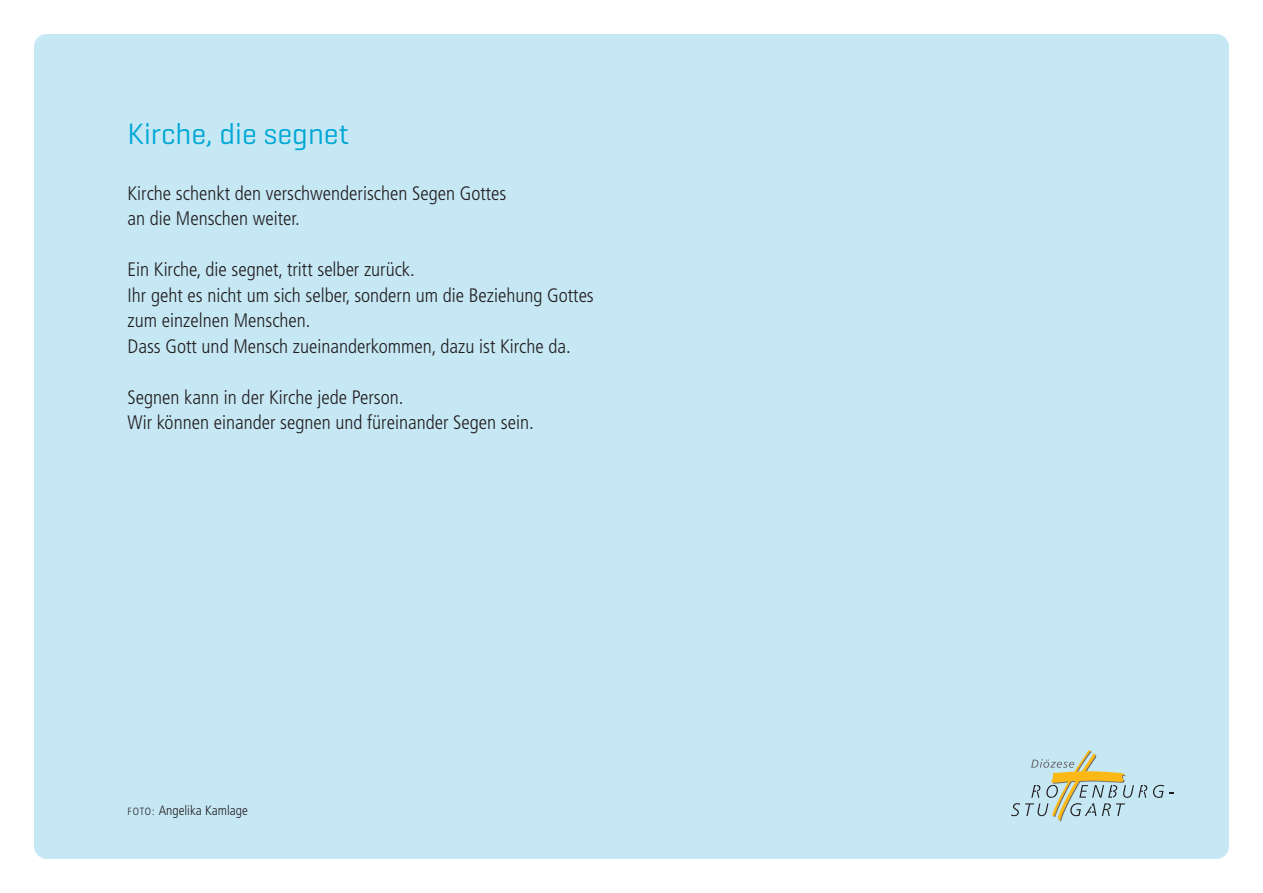
<style>
.page{position:relative;width:1263px;height:893px;background:#fff}
.page>*{position:absolute;margin:0;border:0;box-sizing:border-box;transform-origin:0 0}
.t1{font:30px "Geogrotesque";color:#00a7d5}
.t2{font:300 condensed 19.5px/25.5px "Frutiger LT Pro";color:#231f20}
.t3{font:300 condensed 13.5px "Frutiger LT Pro";color:#231f20}
.s1{font-size:10.5px}
</style>
<div class="page">
<div style="left:34px;top:34px;width:1195px;height:825px;background:#c6e8f5;border-radius:13px"></div>
<svg style="left:1153px;top:785px;width:21px;height:13px"></svg>
<svg style="left:1011px;top:750px;width:136px;height:72px"></svg>
<h1 class="t1" style="left:128px;top:123px;width:223px">Kirche, die segnet</h1>
<p class="t2" style="left:128px;top:182px;width:380px">Kirche schenkt den verschwenderischen Segen Gottes an die Menschen weiter.</p>
<p class="t2" style="left:128px;top:259px;width:468px">Ein Kirche, die segnet, tritt selber zurück.<br>Ihr geht es nicht um sich selber, sondern um die Beziehung Gottes zum einzelnen Menschen.<br>Dass Gott und Mensch zueinanderkommen, dazu ist Kirche da.</p>
<p class="t2" style="left:128px;top:386px;width:408px">Segnen kann in der Kirche jede Person.<br>Wir können einander segnen und füreinander Segen sein.</p>
<p class="t3" style="left:128px;top:805px;width:122px"><span class="s1">FOTO:</span> Angelika Kamlage</p>
</div>
